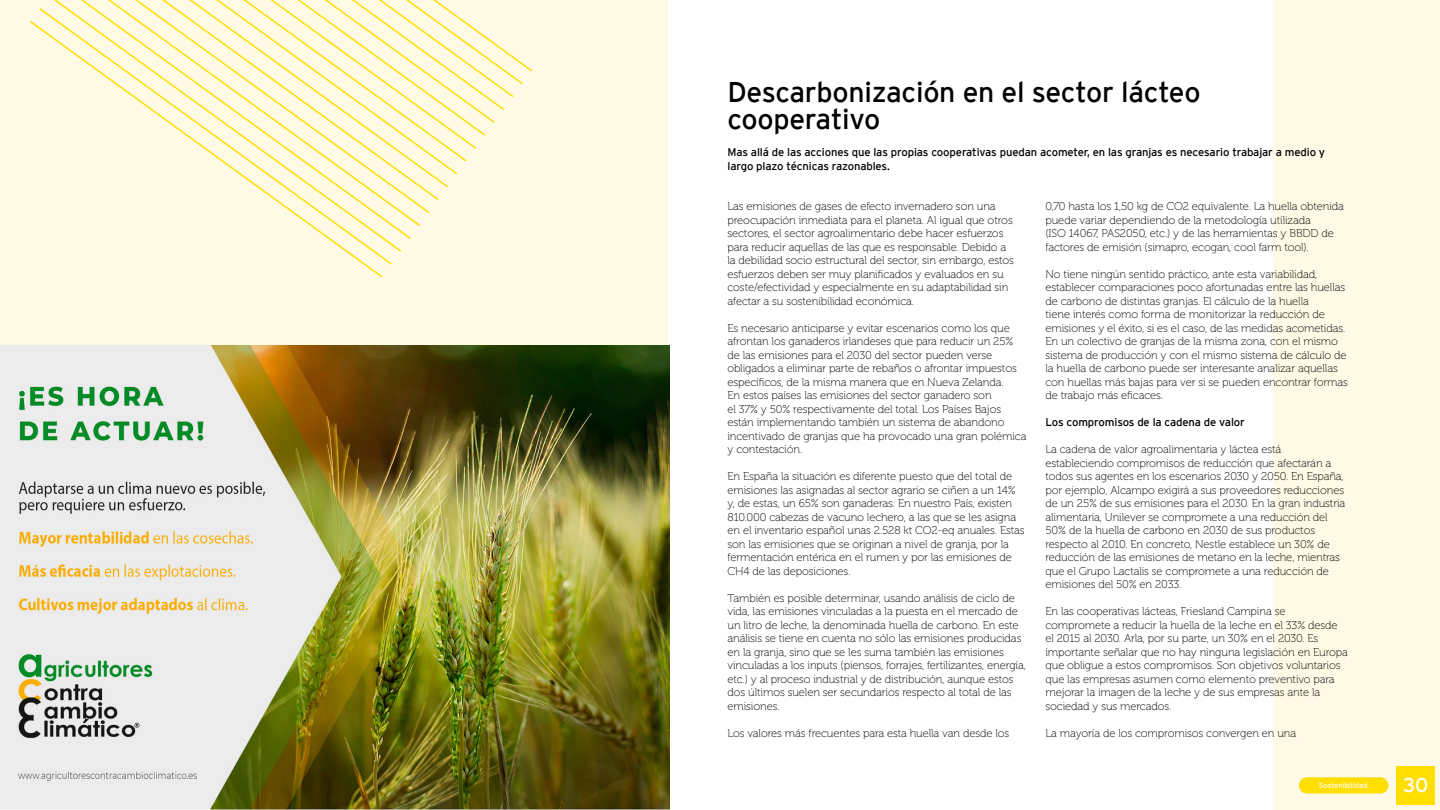
<style>
.page{position:relative;width:1440px;height:810px;background:#fff}
.page>*{position:absolute;margin:0;border:0;box-sizing:border-box;transform-origin:0 0}
.t1{font:28.5px/27px "Interstate";letter-spacing:-.01em;color:#000}
.t2{font:20.02px "Interstate";color:#fff}
.t3{font:11.25px/13.5px "Museo 100";letter-spacing:-.01em;color:#000}
.t4{font:11.25px/13.5px "Interstate";letter-spacing:-.01em;color:#000}
.t5{font:7.5px "Interstate";color:#fff}
</style>
<div class="page">
<div style="left:1274px;top:0;width:166px;height:810px;background:#fffae6"></div>
<div style="left:0;top:0;width:668px;height:405px;background:#fffae6"></div>
<svg style="left:30px;top:0;width:502px;height:278px"></svg>
<img style="left:0;top:345px;width:670px;height:465px">
<div style="left:1396px;top:766px;width:39px;height:39px;background:#ffde00"></div>
<div style="left:1299px;top:778px;width:89px;height:15px;background:#ffde00;border-radius:8px"></div>
<h1 class="t1" style="left:728px;top:78px;width:475px">Descarbonización en el sector lácteo cooperativo</h1>
<p class="t4" style="left:728px;top:145px;width:599px">Mas allá de las acciones que las propias cooperativas puedan acometer, en las granjas es necesario trabajar a medio y largo plazo técnicas razonables.</p>
<p class="t3" style="left:728px;top:200px;width:288px">Las emisiones de gases de efecto invernadero son una preocupación inmediata para el planeta. Al igual que otros sectores, el sector agroalimentario debe hacer esfuerzos para reducir aquellas de las que es responsable. Debido a la debilidad socio estructural del sector, sin embargo, estos esfuerzos deben ser muy planificados y evaluados en su coste/efectividad y especialmente en su adaptabilidad sin afectar a su sostenibilidad económica.</p>
<p class="t3" style="left:728px;top:321px;width:300px">Es necesario anticiparse y evitar escenarios como los que afrontan los ganaderos irlandeses que para reducir un 25% de las emisiones para el 2030 del sector pueden verse obligados a eliminar parte de rebaños o afrontar impuestos específicos, de la misma manera que en Nueva Zelanda.<br>En estos países las emisiones del sector ganadero son<br>el 37% y 50% respectivamente del total. Los Países Bajos están implementando también un sistema de abandono incentivado de granjas que ha provocado una gran polémica y contestación.</p>
<p class="t3" style="left:728px;top:470px;width:299px">En España la situación es diferente puesto que del total de emisiones las asignadas al sector agrario se ciñen a un 14% y, de estas, un 65% son ganaderas. En nuestro País, existen 810.000 cabezas de vacuno lechero, a las que se les asigna en el inventario español unas 2.528 kt CO2-eq anuales. Estas son las emisiones que se originan a nivel de granja, por la fermentación entérica en el rumen y por las emisiones de CH4 de las deposiciones.</p>
<p class="t3" style="left:728px;top:591px;width:300px">También es posible determinar, usando análisis de ciclo de vida, las emisiones vinculadas a la puesta en el mercado de un litro de leche, la denominada huella de carbono. En este análisis se tiene en cuenta no sólo las emisiones producidas en la granja, sino que se les suma también las emisiones vinculadas a los inputs (piensos, forrajes, fertilizantes, energía, etc.) y al proceso industrial y de distribución, aunque estos dos últimos suelen ser secundarios respecto al total de las emisiones.</p>
<p class="t3" style="left:728px;top:726px;width:283px">Los valores más frecuentes para esta huella van desde los</p>
<p class="t3" style="left:1046px;top:200px;width:300px">0,70 hasta los 1,50 kg de CO2 equivalente. La huella obtenida puede variar dependiendo de la metodología utilizada<br>(ISO 14067, PAS2050, etc.) y de las herramientas y BBDD de factores de emisión (simapro, ecogan, cool farm tool).</p>
<p class="t3" style="left:1046px;top:267px;width:304px">No tiene ningún sentido práctico, ante esta variabilidad, establecer comparaciones poco afortunadas entre las huellas de carbono de distintas granjas. El cálculo de la huella<br>tiene interés como forma de monitorizar la reducción de emisiones y el éxito, si es el caso, de las medidas acometidas.<br>En un colectivo de granjas de la misma zona, con el mismo sistema de producción y con el mismo sistema de cálculo de la huella de carbono puede ser interesante analizar aquellas con huellas más bajas para ver si se pueden encontrar formas de trabajo más eficaces.</p>
<p class="t4" style="left:1046px;top:415px;width:201px">Los compromisos de la cadena de valor</p>
<p class="t3" style="left:1046px;top:443px;width:301px">La cadena de valor agroalimentaria y láctea está estableciendo compromisos de reducción que afectarán a todos sus agentes en los escenarios 2030 y 2050. En España, por ejemplo, Alcampo exigirá a sus proveedores reducciones de un 25% de sus emisiones para el 2030. En la gran industria alimentaria, Unilever se compromete a una reducción del 50% de la huella de carbono en 2030 de sus productos respecto al 2010. En concreto, Nestle establece un 30% de reducción de las emisiones de metano en la leche, mientras que el Grupo Lactalis se compromete a una reducción de emisiones del 50% en 2033.</p>
<p class="t3" style="left:1046px;top:605px;width:304px">En las cooperativas lácteas, Friesland Campina se compromete a reducir la huella de la leche en el 33% desde el 2015 al 2030. Arla, por su parte, un 30% en el 2030. Es importante señalar que no hay ninguna legislación en Europa que obligue a estos compromisos. Son objetivos voluntarios que las empresas asumen como elemento preventivo para mejorar la imagen de la leche y de sus empresas ante la sociedad y sus mercados.</p>
<p class="t3" style="left:1046px;top:726px;width:252px">La mayoría de los compromisos convergen en una</p>
<p class="t5" style="left:1329px;top:781px;width:31px">Editorial</p>
<h2 class="t2" style="left:1403px;top:774px;width:27px">30</h2>
<p class="t5" style="left:1319px;top:781px;width:50px">Sostenib lidad</p>
</div>
